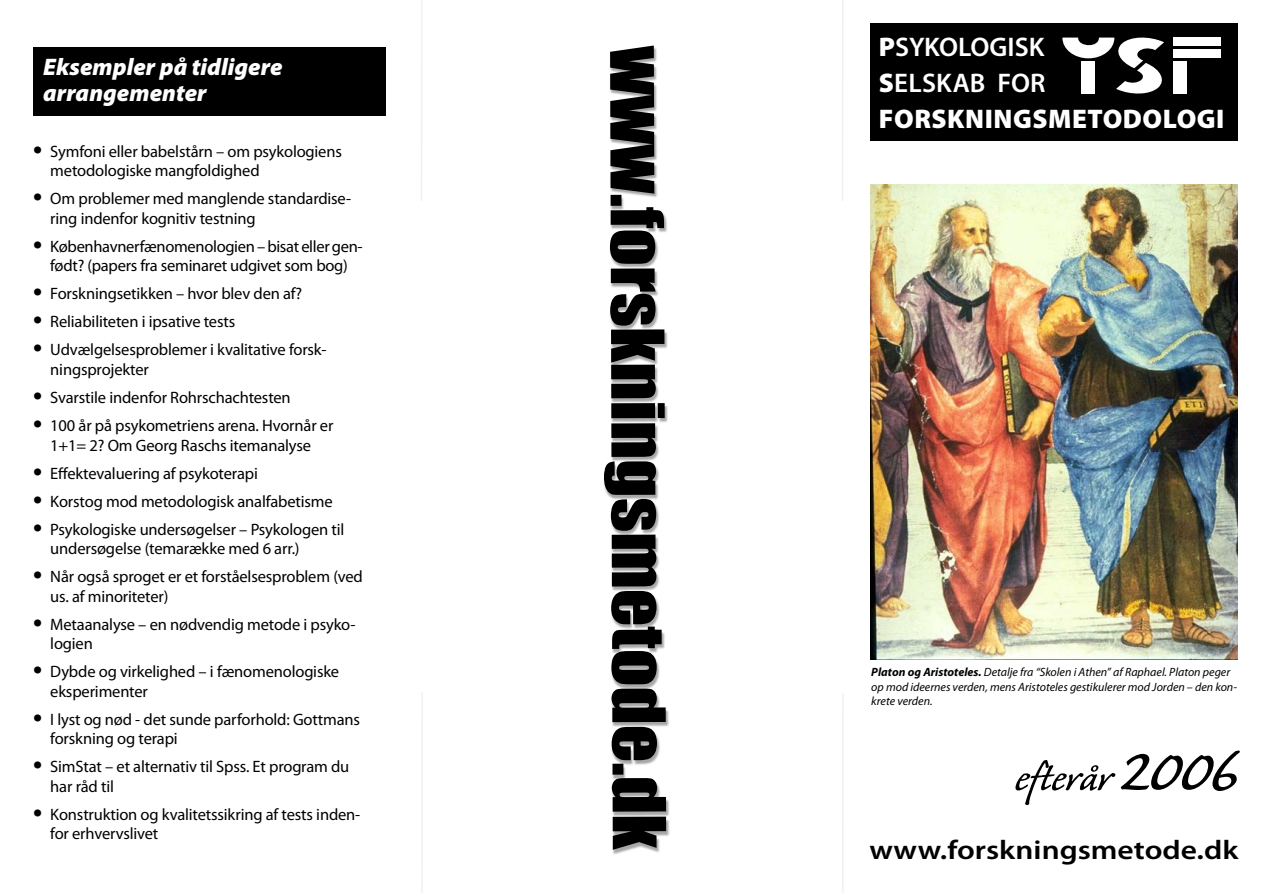
<style>
.page{position:relative;width:1263px;height:893px;background:#fff}
.page>*{position:absolute;margin:0;border:0;box-sizing:border-box;transform-origin:0 0}
.t1{font:67.5px "Impact";letter-spacing:-.005em;color:#000;scale:1.09 1}
.t2{font:48px "Caliban Std";letter-spacing:-.01em;color:#000;scale:1.06 1}
.t3{font:900 27px/36px "Myriad Pro";letter-spacing:.02em;color:#fff}
.t4{font:600 27px "Myriad Pro";color:#000;scale:1.17 1}
.t5{font:700 27px/47.5px "Myriad Pro";color:#000;text-align:justify}
.t6{font:italic 900 24px/25.5px "Myriad Pro";color:#fff}
.t7{font:16.5px/28px "Myriad Pro";letter-spacing:-.01em;color:#000}
.t8{font:italic 12px/14.4px "Myriad Pro";color:#000}
.s1{font-weight:600}
.s2{font-weight:700}
.s3{font-size:78px}
</style>
<div class="page">
<div style="left:870px;top:24px;width:367px;height:117px;background:#000"></div>
<svg style="left:1062px;top:37px;width:102px;height:57px"></svg>
<div style="left:1173px;top:61px;width:13px;height:33px;background:#fff"></div>
<div style="left:1173px;top:38px;width:48px;height:8px;background:#fff"></div>
<div style="left:1173px;top:49px;width:48px;height:9px;background:#fff"></div>
<img style="left:871px;top:184px;width:366px;height:475px">
<div style="left:603px;top:47px;width:67px;height:809px;background:#000;opacity:.35"></div>
<div style="left:34px;top:47px;width:352px;height:68px;background:#000"></div>
<svg style="left:421px;top:0;width:2px;height:892px"></svg>
<svg style="left:842px;top:0;width:2px;height:893px"></svg>
<h3 class="t6" style="left:43px;top:54px;width:241px">Eksempler på tidligere arrangementer</h3>
<p class="t7" style="left:50px;top:141px;width:293px;line-height:19.5px">Symfoni eller babelstårn – om psykologiens metodologiske mangfoldighed</p>
<p class="t7" style="left:50px;top:189px;width:302px;line-height:19.5px">Om problemer med manglende standardise&shy;ring indenfor kognitiv testning</p>
<p class="t7" style="left:50px;top:236px;width:314px;line-height:19.5px">Københavnerfænomenologien – bisat eller gen&shy;født? (papers fra seminaret udgivet som bog)</p>
<p class="t7" style="left:50px;top:280px;width:278px">Forskningsetikken – hvor blev den af?<br>Reliabiliteten i ipsative tests<br>Udvælgelsesproblemer i kvalitative forsk-</p>
<p class="t7" style="left:50px;top:355px;width:285px">ningsprojekter<br>Svarstile indenfor Rohrschachtesten<br>100 år på psykometriens arena. Hvornår er</p>
<p class="t7" style="left:50px;top:431px;width:296px">1+1= 2? Om Georg Raschs itemanalyse Effektevaluering af psykoterapi<br>Korstog mod metodologisk analfabetisme Psykologiske undersøgelser – Psykologen til</p>
<p class="t7" style="left:50px;top:534px;width:314px">undersøgelse (temarække med 6 arr.)<br>Når også sproget er et forståelsesproblem (ved</p>
<p class="t7" style="left:50px;top:582px;width:307px">us. af minoriteter)<br>Metaanalyse – en nødvendig metode i psyko-</p>
<p class="t7" style="left:50px;top:629px;width:290px">logien<br>Dybde og virkelighed – i fænomenologiske</p>
<p class="t7" style="left:50px;top:677px;width:311px">eksperimenter<br>I lyst og nød - det sunde parforhold: Gottmans</p>
<p class="t7" style="left:50px;top:724px;width:301px">forskning og terapi<br>SimStat – et alternativ til Spss. Et program du</p>
<p class="t7" style="left:50px;top:772px;width:311px">har råd til<br>Konstruktion og kvalitetssikring af tests inden-</p>
<p class="t7" style="left:50px;top:819px;width:110px">for erhvervslivet</p>
<h3 class="t5" style="left:33px;top:123px;width:11px">• • • •</h3>
<h3 class="t5" style="left:33px;top:303px;width:11px;line-height:28px">• •</h3>
<h3 class="t5" style="left:33px;top:379px;width:11px;line-height:28px">• •</h3>
<h3 class="t5" style="left:33px;top:454px;width:11px;line-height:28px">• • •</h3>
<h3 class="t5" style="left:33px;top:548px;width:11px">• • • • • •</h3>
<h1 class="t1" style="left:690px;top:46px;width:739px;rotate:90deg">www.forskningsmetode.dk</h1>
<h3 class="t3" style="left:879px;top:28px;width:347px">P<span class="s1">SYKOLOGISK<br></span>S<span class="s1">ELSKAB FOR<br></span>FORSKNINGSMETODOLOGI</h3>
<p class="t8" style="left:871px;top:665px;width:367px"><span class="s2">Platon og Aristoteles.</span> Detalje fra “Skolen i Athen” af Raphael. Platon peger op mod ideernes verden, mens Aristoteles gestikulerer mod Jorden – den kon&shy;krete verden.</p>
<h2 class="t2" style="left:1015px;top:754px;width:213px">efterår<span class="s3">2006</span></h2>
<h3 class="t4" style="left:869px;top:833px;width:317px">www.forskningsmetode.dk</h3>
</div>
